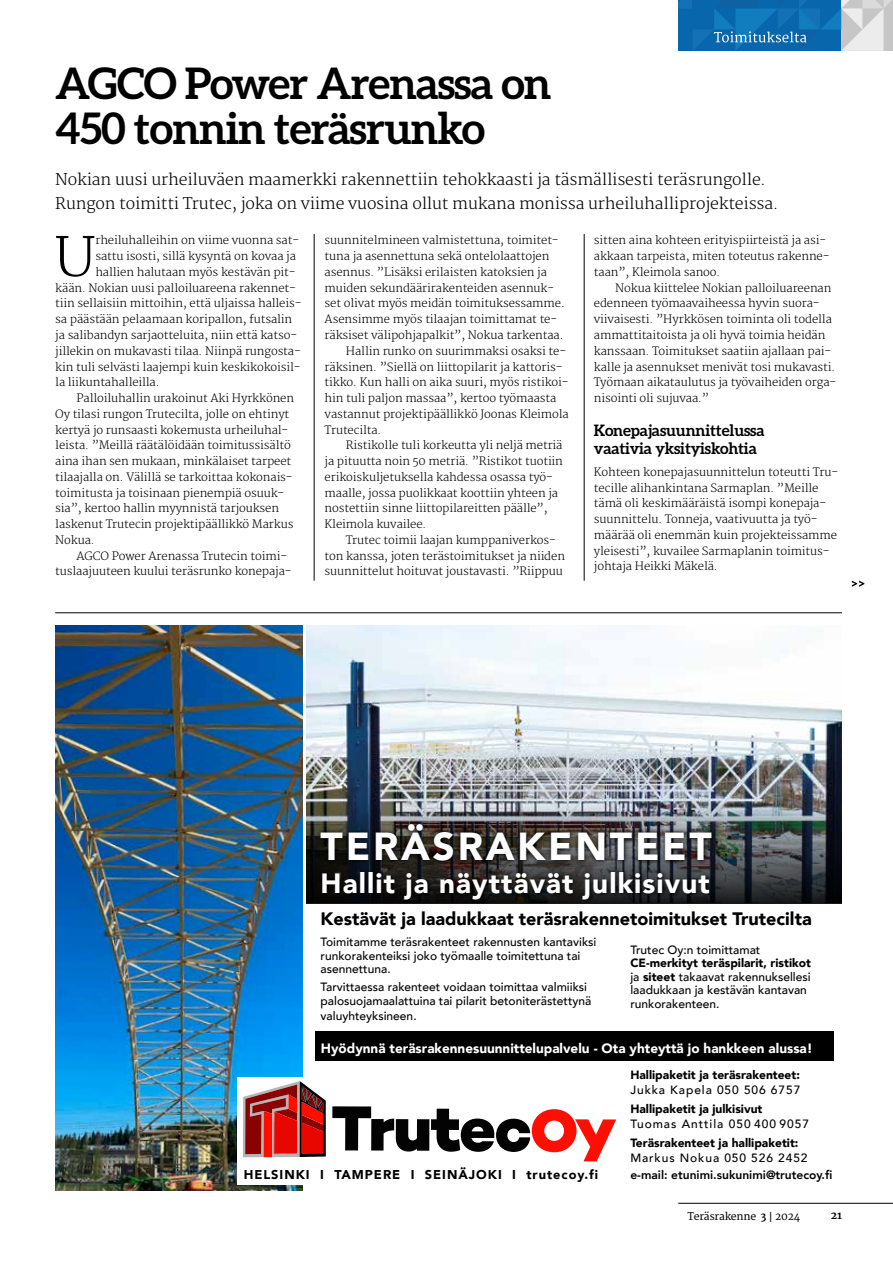
<style>
.page{position:relative;width:893px;height:1263px;background:#fff}
.page>*{position:absolute;margin:0;border:0;box-sizing:border-box;transform-origin:0 0}
.t1{font:300 52.8px "Merriweather";color:#000}
.t2{font:700 43.5px/45px "Aleo";letter-spacing:-.025em;color:#000}
.t3{font:900 39px "Avenir";letter-spacing:.07em;color:#fff}
.t4{font:900 27.75px "Avenir";letter-spacing:.04em;color:#fff}
.t5{font:900 18px "Avenir";color:#000}
.t6{font:300 15.75px/24px "Merriweather";letter-spacing:-.01em;color:#000}
.t7{font:700 15.75px/18px "Aleo";letter-spacing:-.01em;color:#000}
.t8{font:900 13.5px "Avenir";color:#fff}
.t9{font:900 12.75px "Avenir";letter-spacing:.075em;color:#000}
.t10{font:500 12px/13.5px "Avenir";color:#000}
.t11{font:900 12px "Avenir";color:#000}
.t12{font:500 12px "Avenir";letter-spacing:.075em;color:#000}
.t13{font:800 12px "Avenir";color:#000}
.t14{font:500 12px "Avenir";letter-spacing:.08em;color:#000}
.t15{font:300 11.25px/15.8px "Merriweather";letter-spacing:-.01em;color:#000}
.t16{font:10.5px "Merriweather";letter-spacing:-.025em;color:#000}
.t17{font:700 10.5px "Merriweather";color:#000}
.s1{font-weight:900}
.s2{font-weight:700}
</style>
<div class="page">
<hr style="left:678px;top:1203px;width:215px;height:1px;background:#000">
<svg style="left:678px;top:0;width:214px;height:51px;background:#4188bb"></svg>
<svg style="left:852px;top:581px;width:12px;height:6px"></svg>
<hr style="left:55px;top:612px;width:787px;height:1px;background:#000">
<hr style="left:314px;top:234px;width:1px;height:347px;background:#000">
<hr style="left:584px;top:234px;width:1px;height:347px;background:#000">
<div style="left:315px;top:1031px;width:518px;height:30px;background:#000"></div>
<img style="left:55px;top:625px;width:248px;height:566px">
<div style="left:237px;top:1077px;width:384px;height:108px;background:#fff"></div>
<svg style="left:332px;top:1106px;width:284px;height:55px"></svg>
<svg style="left:243px;top:1081px;width:83px;height:76px;background:#b7423f"></svg>
<img style="left:307px;top:625px;width:535px;height:176px">
<img style="left:307px;top:801px;width:535px;height:102px">
<div style="left:319px;top:868px;width:395px;height:36px;background:#000;opacity:.86"></div>
<svg style="left:317px;top:820px;width:400px;height:46px;background:#2e2c2c"></svg>
<div style="left:307px;top:903px;width:535px;height:71px;background:#fff"></div>
<h2 class="t2" style="left:55px;top:60px;width:498px">AGCO Power Arenassa on<br>450 tonnin teräsrunko</h2>
<h3 class="t6" style="left:55px;top:168px;width:725px">Nokian uusi urheiluväen maamerkki rakennettiin tehokkaasti ja täsmällisesti teräsrungolle.<br>Rungon toimitti Trutec, joka on viime vuosina ollut mukana monissa urheiluhalliprojekteissa.</h3>
<h1 class="t1" style="left:55px;top:226px;width:42px">U</h1>
<p class="t15" style="left:95px;top:233px;width:205px">rheiluhalleihin on viime vuonna sat-</p>
<p class="t15" style="left:95px;top:249px;width:202px">sattu isosti, sillä kysyntä on kovaa ja</p>
<p class="t15" style="left:95px;top:265px;width:202px">hallien halutaan myös kestävän pit-</p>
<p class="t15" style="left:55px;top:280px;width:242px">kään. Nokian uusi palloiluareena rakennet-</p>
<p class="t15" style="left:55px;top:296px;width:248px">tiin sellaisiin mittoihin, että uljaissa halleis-</p>
<p class="t15" style="left:55px;top:312px;width:238px">sa päästään pelaamaan koripallon, futsalin</p>
<p class="t15" style="left:55px;top:328px;width:243px">ja salibandyn sarjaotteluita, niin että katso-</p>
<p class="t15" style="left:55px;top:343px;width:247px">jillekin on mukavasti tilaa. Niinpä rungosta-</p>
<p class="t15" style="left:55px;top:359px;width:247px">kin tuli selvästi laajempi kuin keskikokoisil-</p>
<p class="t15" style="left:55px;top:375px;width:106px">la liikuntahalleilla.</p>
<p class="t15" style="left:77px;top:391px;width:219px">Palloiluhallin urakoinut Aki Hyrkkönen</p>
<p class="t15" style="left:55px;top:406px;width:236px">Oy tilasi rungon Trutecilta, jolle on ehtinyt</p>
<p class="t15" style="left:55px;top:422px;width:235px">kertyä jo runsaasti kokemusta urheiluhal-</p>
<p class="t15" style="left:55px;top:438px;width:237px">leista. ”Meillä räätälöidään toimitussisältö</p>
<p class="t15" style="left:55px;top:454px;width:237px">aina ihan sen mukaan, minkälaiset tarpeet</p>
<p class="t15" style="left:55px;top:469px;width:239px">tilaajalla on. Välillä se tarkoittaa kokonais-</p>
<p class="t15" style="left:55px;top:485px;width:231px">toimitusta ja toisinaan pienempiä osuuk-</p>
<p class="t15" style="left:55px;top:501px;width:225px">sia”, kertoo hallin myynnistä tarjouksen</p>
<p class="t15" style="left:55px;top:517px;width:240px">laskenut Trutecin projektipäällikkö Markus</p>
<p class="t15" style="left:55px;top:532px;width:41px">Nokua.</p>
<p class="t15" style="left:77px;top:548px;width:212px">AGCO Power Arenassa Trutecin toimi-</p>
<p class="t15" style="left:55px;top:564px;width:238px">tuslaajuuteen kuului teräsrunko konepaja-</p>
<p class="t15" style="left:325px;top:233px;width:236px">suunnitelmineen valmistettuna, toimitet-</p>
<p class="t15" style="left:325px;top:249px;width:226px">tuna ja asennettuna sekä ontelolaattojen</p>
<p class="t15" style="left:325px;top:265px;width:224px">asennus. ”Lisäksi erilaisten katoksien ja</p>
<p class="t15" style="left:325px;top:280px;width:231px">muiden sekundäärirakenteiden asennuk-</p>
<p class="t15" style="left:325px;top:296px;width:242px">set olivat myös meidän toimituksessamme.</p>
<p class="t15" style="left:325px;top:312px;width:234px">Asensimme myös tilaajan toimittamat te-</p>
<p class="t15" style="left:325px;top:328px;width:241px">räksiset välipohjapalkit”, Nokua tarkentaa.</p>
<p class="t15" style="left:346px;top:343px;width:222px">Hallin runko on suurimmaksi osaksi te-</p>
<p class="t15" style="left:325px;top:359px;width:239px">räksinen. ”Siellä on liittopilarit ja kattoris-</p>
<p class="t15" style="left:325px;top:375px;width:245px">tikko. Kun halli on aika suuri, myös ristikoi-</p>
<p class="t15" style="left:325px;top:391px;width:233px">hin tuli paljon massaa”, kertoo työmaasta</p>
<p class="t15" style="left:325px;top:406px;width:246px">vastannut projektipäällikkö Joonas Kleimola</p>
<p class="t15" style="left:325px;top:422px;width:58px">Trutecilta.</p>
<p class="t15" style="left:346px;top:438px;width:218px">Ristikolle tuli korkeutta yli neljä metriä</p>
<p class="t15" style="left:325px;top:454px;width:240px">ja pituutta noin 50 metriä. ”Ristikot tuotiin</p>
<p class="t15" style="left:325px;top:469px;width:230px">erikoiskuljetuksella kahdessa osassa työ-</p>
<p class="t15" style="left:325px;top:485px;width:235px">maalle, jossa puolikkaat koottiin yhteen ja</p>
<p class="t15" style="left:325px;top:501px;width:225px">nostettiin sinne liittopilareitten päälle”,</p>
<p class="t15" style="left:325px;top:517px;width:103px">Kleimola kuvailee.</p>
<p class="t15" style="left:346px;top:532px;width:212px">Trutec toimii laajan kumppaniverkos-</p>
<p class="t15" style="left:325px;top:548px;width:242px">ton kanssa, joten terästoimitukset ja niiden</p>
<p class="t15" style="left:325px;top:564px;width:240px">suunnittelut hoituvat joustavasti. ”Riippuu</p>
<p class="t15" style="left:594px;top:233px;width:237px">sitten aina kohteen erityispiirteistä ja asi&shy;akkaan tarpeista, miten toteutus rakenne&shy;taan”, Kleimola sanoo.</p>
<p class="t15" style="left:594px;top:280px;width:244px;text-indent:21px">Nokua kiittelee Nokian palloiluareenan edenneen työmaavaiheessa hyvin suora&shy;viivaisesti. ”Hyrkkösen toiminta oli todella ammattitaitoista ja oli hyvä toimia heidän kanssaan. Toimitukset saatiin ajallaan pai&shy;kalle ja asennukset menivät tosi mukavasti.<br>Työmaan aikataulutus ja työvaiheiden orga&shy;nisointi oli sujuvaa.”</p>
<h3 class="t7" style="left:594px;top:421px;width:172px">Konepajasuunnittelussa vaativia yksityiskohtia</h3>
<p class="t15" style="left:594px;top:464px;width:246px">Kohteen konepajasuunnittelun toteutti Tru&shy;tecille alihankintana Sarmaplan. ”Meille tämä oli keskimääräistä isompi konepaja&shy;suunnittelu. Tonneja, vaativuutta ja työ&shy;määrää oli enemmän kuin projekteissamme yleisesti”, kuvailee Sarmaplanin toimitus&shy;johtaja Heikki Mäkelä.</p>
<h3 class="t3" style="left:321px;top:813px;width:393px">TERÄSRAKENTEET</h3>
<h3 class="t4" style="left:321px;top:859px;width:391px">Hallit ja näyttävät julkisivut</h3>
<h3 class="t5" style="left:321px;top:903px;width:492px">Kestävät ja laadukkaat teräsrakennetoimitukset Trutecilta</h3>
<p class="t10" style="left:321px;top:935px;width:277px">Toimitamme teräsrakenteet rakennusten kantaviksi runkorakenteiksi joko työmaalle toimitettuna tai asennettuna.</p>
<p class="t10" style="left:321px;top:980px;width:272px">Tarvittaessa rakenteet voidaan toimittaa valmiiksi palosuojamaalattuina tai pilarit betoniterästettynä</p>
<p class="t10" style="left:321px;top:1008px;width:98px">valuyhteyksineen.</p>
<p class="t8" style="left:321px;top:1036px;width:493px">Hyödynnä teräsrakennesuunnittelupalvelu - Ota yhteyttä jo hankkeen alussa!</p>
<p class="t10" style="left:630px;top:942px;width:132px">Trutec Oy:n toimittamat</p>
<p class="t10" style="left:630px;top:956px;width:182px"><span class="s1">CE-merkityt teräspilarit, ristikot </span>ja <span class="s1">siteet</span> takaavat rakennuksellesi laadukkaan ja kestävän kantavan runkorakenteen.</p>
<p class="t11" style="left:630px;top:1064px;width:171px">Hallipaketit ja teräsrakenteet:</p>
<p class="t12" style="left:630px;top:1079px;width:171px">Jukka Kapela 050 506 6757</p>
<p class="t11" style="left:630px;top:1098px;width:134px">Hallipaketit ja julkisivut</p>
<p class="t14" style="left:630px;top:1113px;width:180px">Tuomas Anttila 050 400 9057</p>
<p class="t11" style="left:630px;top:1133px;width:170px">Teräsrakenteet ja hallipaketit:</p>
<p class="t12" style="left:630px;top:1148px;width:179px">Markus Nokua 050 526 2452</p>
<p class="t9" style="left:244px;top:1164px;width:356px">HELSINKI I TAMPERE I SEINÄJOKI I trutecoy.fi</p>
<p class="t13" style="left:630px;top:1165px;width:203px">e-mail: etunimi.sukunimi@trutecoy.fi</p>
<p class="t16" style="left:687px;top:1210px;width:114px">Teräsrakenne <span class="s2">3</span> | 2024</p>
<p class="t17" style="left:831px;top:1209px;width:13px">21</p>
</div>
